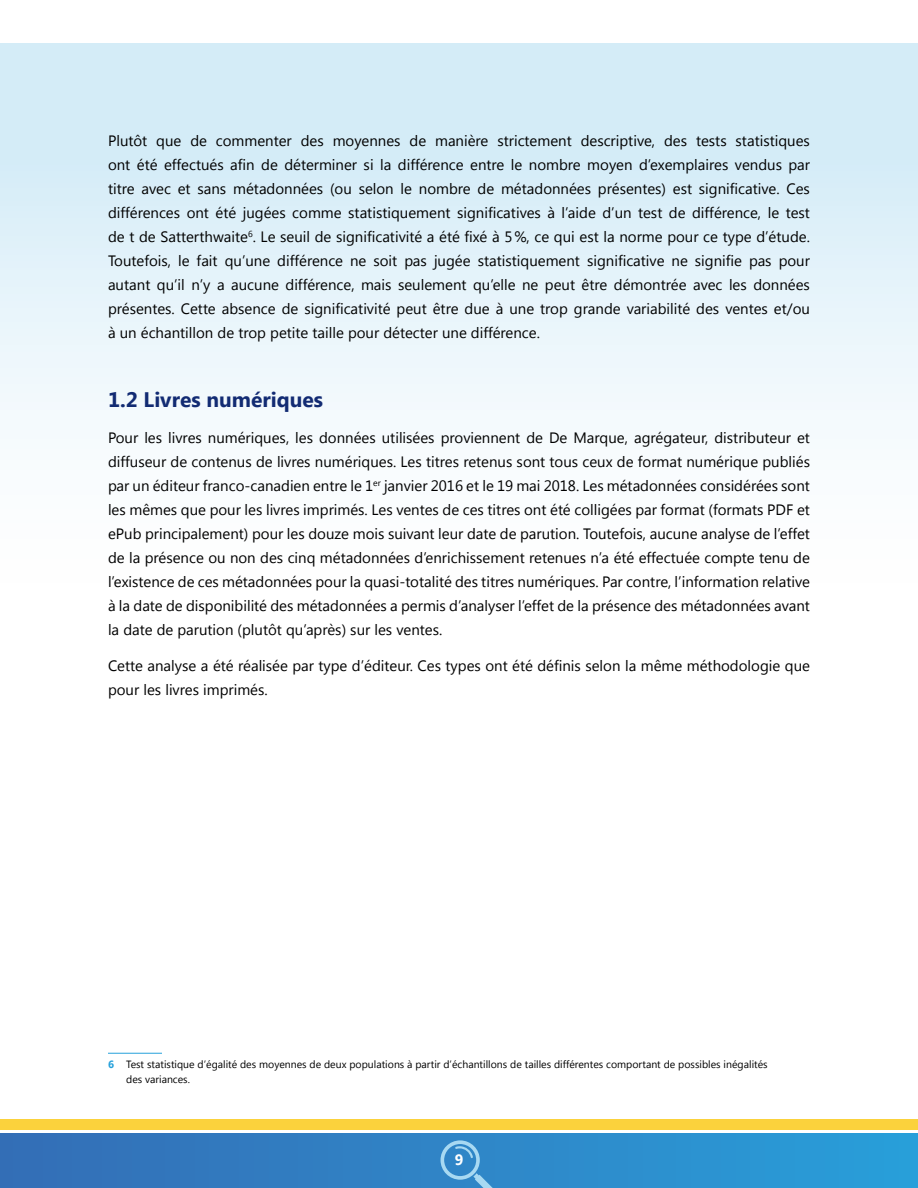
<style>
.page{position:relative;width:918px;height:1188px;background:#fff}
.page>*{position:absolute;margin:0;border:0;box-sizing:border-box;transform-origin:0 0}
.t1{font:700 21px "Segoe UI";color:#122b73}
.t2{font:15px/24px "Segoe UI";color:#000;text-align:justify}
.t3{font:700 15px "Segoe UI";color:#fff}
.t4{font:10.5px/15px "Segoe UI";color:#000}
.s1{font-weight:700;color:#26a1db}
</style>
<div class="page">
<div style="left:0;top:43px;width:918px;height:631px;background:linear-gradient(to bottom,#cfeaf6,#fff)"></div>
<div style="left:0;top:1120px;width:918px;height:10px;background:#fbd23c"></div>
<div style="left:0;top:1133px;width:918px;height:55px;background:linear-gradient(to right,#356db5,#299fd9)"></div>
<svg style="left:441px;top:1140px;width:59px;height:48px;background:#4796cf"></svg>
<hr style="left:108px;top:1053px;width:54px;height:1px;background:#26a1db">
<p class="t2" style="left:108px;top:128px;width:704px">Plutôt que de commenter des moyennes de manière strictement descriptive, des tests statistiques ont été effectués afin de déterminer si la différence entre le nombre moyen d’exemplaires vendus par titre avec et sans métadonnées (ou selon le nombre de métadonnées présentes) est significative. Ces différences ont été jugées comme statistiquement significatives à l’aide d’un test de différence, le test de t de Satterthwaite<sup>6</sup>. Le seuil de significativité a été fixé à 5%, ce qui est la norme pour ce type d’étude.<br>Toutefois, le fait qu’une différence ne soit pas jugée statistiquement significative ne signifie pas pour autant qu’il n’y a aucune différence, mais seulement qu’elle ne peut être démontrée avec les données présentes. Cette absence de significativité peut être due à une trop grande variabilité des ventes et/ou à un échantillon de trop petite taille pour détecter une différence.</p>
<h1 class="t1" style="left:108px;top:385px;width:217px">1.2 Livres numériques</h1>
<p class="t2" style="left:108px;top:425px;width:704px">Pour les livres numériques, les données utilisées proviennent de De Marque, agrégateur, distributeur et diffuseur de contenus de livres numériques. Les titres retenus sont tous ceux de format numérique publiés par un éditeur franco-canadien entre le 1<sup>er</sup> janvier 2016 et le 19 mai 2018. Les métadonnées considérées sont les mêmes que pour les livres imprimés. Les ventes de ces titres ont été colligées par format (formats PDF et ePub principalement) pour les douze mois suivant leur date de parution. Toutefois, aucune analyse de l’effet de la présence ou non des cinq métadonnées d’enrichissement retenues n’a été effectuée compte tenu de l’existence de ces métadonnées pour la quasi-totalité des titres numériques. Par contre, l’information relative à la date de disponibilité des métadonnées a permis d’analyser l’effet de la présence des métadonnées avant la date de parution (plutôt qu’après) sur les ventes.</p>
<p class="t2" style="left:108px;top:653px;width:704px">Cette analyse a été réalisée par type d’éditeur. Ces types ont été définis selon la même méthodologie que pour les livres imprimés.</p>
<p class="t4" style="left:126px;top:1057px;width:643px;text-indent:-18px"><span class="s1">6</span> Test statistique d’égalité des moyennes de deux populations à partir d’échantillons de tailles différentes comportant de possibles inégalités des variances.</p>
<p class="t3" style="left:455px;top:1149px;width:10px">9</p>
</div>
